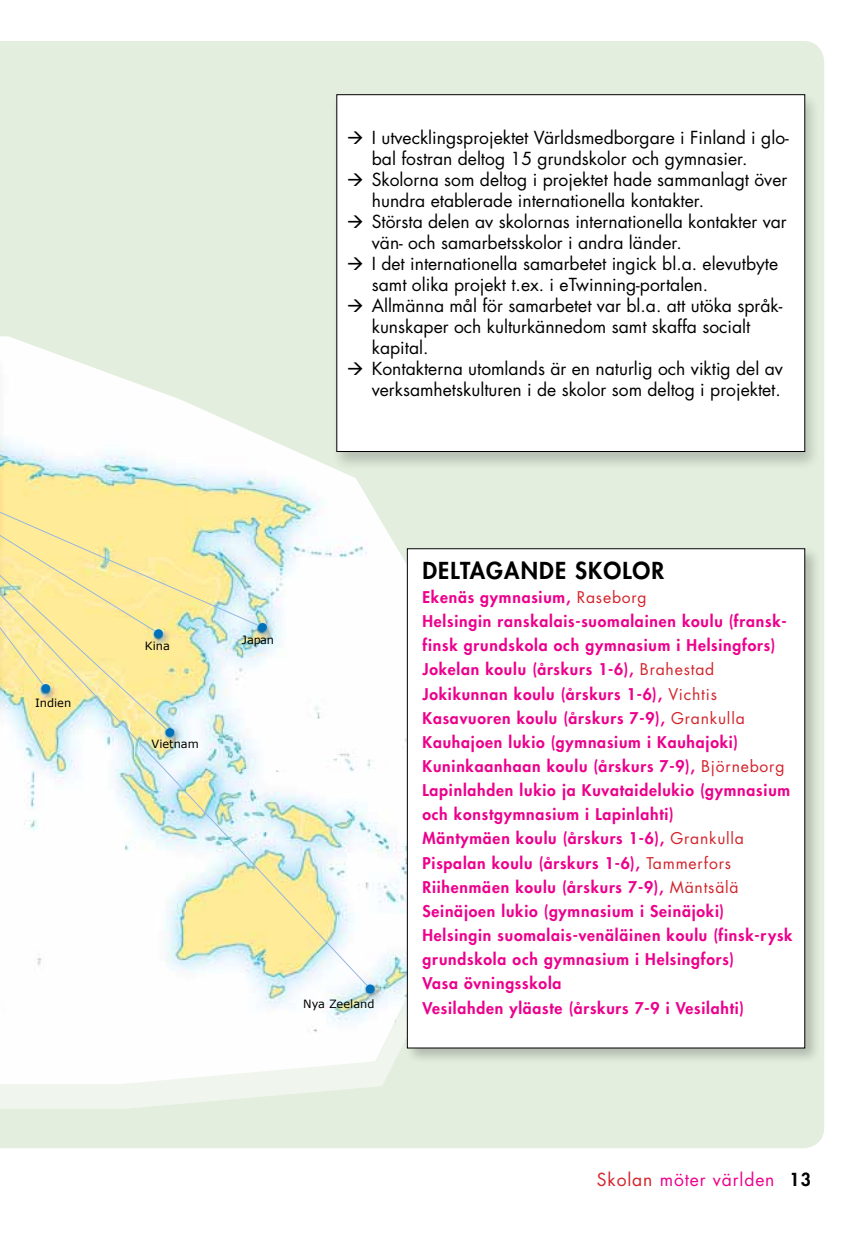
<style>
.page{position:relative;width:854px;height:1241px;background:#fff}
.page>*{position:absolute;margin:0;border:0;box-sizing:border-box;transform-origin:0 0}
.t1{font:800 22.75px "Futura Std";letter-spacing:.05em;color:#000}
.t2{font:17.5px/21px "Futura Std";color:#000}
.t3{font:17.5px "Futura Std";letter-spacing:.05em;color:#ec008c}
.t4{font:800 15.75px/24.2px "Futura Std";letter-spacing:.05em;color:#ec008c}
.t5{font:11.38px "Verdana";color:#000}
.s1{font-weight:400;color:#d2232a}
.s2{color:#d2232a}
.s3{font-weight:800;color:#000}
</style>
<div class="page">
<div style="left:0;top:41px;width:823px;height:1107px;background:#e3eede"></div>
<div style="left:0;top:1083px;width:175px;height:25px;background:#f0f6ee"></div>
<img style="left:174px;top:1064px;width:291px;height:40px">
<img style="left:0;top:336px;width:187px;height:747px">
<img style="left:186px;top:402px;width:258px;height:370px">
<img style="left:186px;top:772px;width:271px;height:305px">
<svg style="left:0;top:455px;width:370px;height:534px"></svg>
<div style="left:166px;top:728px;width:8px;height:8px;background:#0072bc;border-radius:50%"></div>
<div style="left:154px;top:629px;width:9px;height:8px;background:#0072bc;border-radius:50%"></div>
<div style="left:258px;top:623px;width:9px;height:8px;background:#0072bc;border-radius:50%"></div>
<div style="left:42px;top:684px;width:8px;height:8px;background:#0072bc;border-radius:50%"></div>
<div style="left:366px;top:984px;width:8px;height:8px;background:#0072bc;border-radius:50%"></div>
<div style="left:331px;top:93px;width:489px;height:378px;background:#000;opacity:.2"></div>
<div style="left:337px;top:95px;width:467px;height:356px;background:#fff"></div>
<div style="left:404px;top:546px;width:417px;height:518px;background:#000;opacity:.22"></div>
<div style="left:407px;top:548px;width:397px;height:499px;background:#fff"></div>
<p class="t5" style="left:35px;top:694px;width:38px">Indien</p>
<p class="t2" style="left:371px;top:127px;width:418px">I utvecklingsprojektet Världsmedborgare i Finland i glo&shy;bal fostran deltog 15 grundskolor och gymnasier.<br>Skolorna som deltog i projektet hade sammanlagt över hundra etablerade internationella kontakter.<br>Största delen av skolornas internationella kontakter var vän- och samarbetsskolor i andra länder.<br>I det internationella samarbetet ingick bl.a. elevutbyte samt olika projekt t.ex. i eTwinning-portalen.<br>Allmänna mål för samarbetet var bl.a. att utöka språk&shy;kunskaper och kulturkännedom samt skaffa socialt kapital.<br>Kontakterna utomlands är en naturlig och viktig del av verksamhetskulturen i de skolor som deltog i projektet.</p>
<p class="t5" style="left:145px;top:638px;width:27px">Kina</p>
<p class="t5" style="left:151px;top:736px;width:49px">Vietnam</p>
<p class="t5" style="left:242px;top:631px;width:34px">Japan</p>
<p class="t5" style="left:303px;top:995px;width:73px">Nya Zeeland</p>
<h1 class="t1" style="left:422px;top:556px;width:243px">Deltagande skolor</h1>
<p class="t4" style="left:422px;top:585px;width:371px">Ekenäs gymnasium, <span class="s1">Raseborg<br></span>Helsingin ranskalais-suomalainen koulu (fransk&shy;finsk grundskola och gymnasium i Helsingfors)<br>Jokelan koulu (årskurs 1-6), <span class="s1">Brahestad </span>Jokikunnan koulu (årskurs 1-6), <span class="s1">Vichtis </span>Kasavuoren koulu (årskurs 7-9), <span class="s1">Grankulla </span>Kauhajoen lukio (gymnasium i Kauhajoki)<br>Kuninkaanhaan koulu (årskurs 7-9), <span class="s1">Björneborg </span>Lapinlahden lukio ja Kuvataidelukio (gymnasium och konstgymnasium i Lapinlahti)<br>Mäntymäen koulu (årskurs 1-6), <span class="s1">Grankulla </span>Pispalan koulu (årskurs 1-6), <span class="s1">Tammerfors </span>Riihenmäen koulu (årskurs 7-9), <span class="s1">Mäntsälä </span>Seinäjoen lukio (gymnasium i Seinäjoki)<br>Helsingin suomalais-venäläinen koulu (finsk-rysk grundskola och gymnasium i Helsingfors)<br>Vasa övningsskola<br>Vesilahden yläaste (årskurs 7-9 i Vesilahti)</p>
<p class="t3" style="left:596px;top:1168px;width:215px"><span class="s2">Skolan</span> möter världen <span class="s3">13</span></p>
</div>
